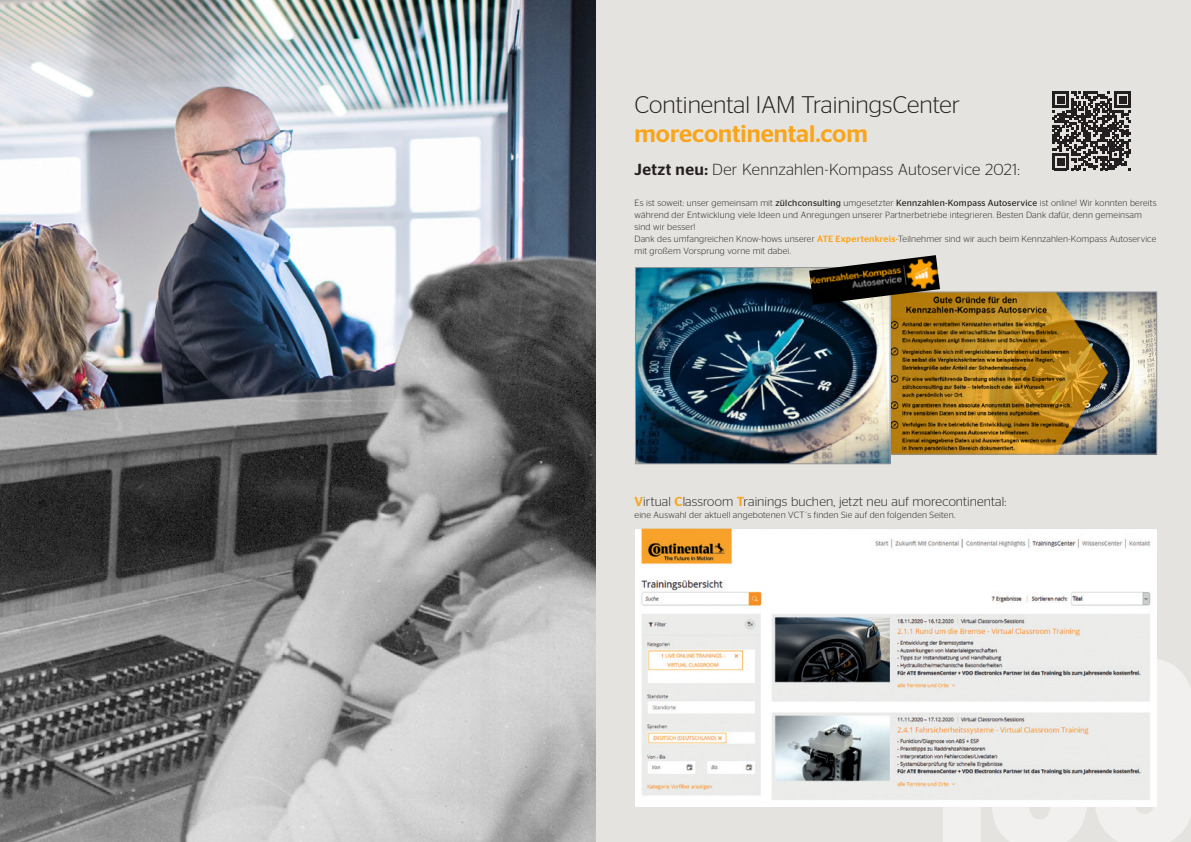
<style>
.page{position:relative;width:1191px;height:842px;background:#fff}
.page>*{position:absolute;margin:0;border:0;box-sizing:border-box;transform-origin:0 0}
.Flagline{font:300 24px "Stag Sans";color:#231f20}
.Flagline-2{font:500 24px "Stag Sans";color:#f9a51b}
.Intro-text_13pt{font:300 16px "Stag Sans";letter-spacing:.02em;color:#231f20}
.Intro-text_13pt-2{font:300 13px "Stag Sans";letter-spacing:.01em;color:#231f20}
.Copy_9pt{font:300 9px/12px "Stag Sans";letter-spacing:.02em;color:#231f20}
.Intro-text_13pt-3{font:300 9px "Stag Sans";letter-spacing:.025em;color:#231f20}
.s1{font-weight:500}
.s2{font-weight:400}
.s3{font-weight:500;color:#f9a51b}
</style>
<div class="page">
<div style="left:595px;top:0;width:596px;height:842px;background:#e5e3df"></div>
<img style="left:0;top:0;width:595px;height:842px">
<img style="left:890px;top:294px;width:265px;height:158px">
<div style="left:875px;top:292px;width:282px;height:162px;border:1px solid #939598"></div>
<img style="left:637px;top:269px;width:251px;height:193px">
<div style="left:635px;top:267px;width:255px;height:197px;border:1px solid #939598"></div>
<svg style="left:1052px;top:91px;width:79px;height:79px"></svg>
<img style="left:809px;top:255px;width:131px;height:50px">
<svg style="left:1094px;top:659px;width:97px;height:183px"></svg>
<svg style="left:991px;top:806px;width:97px;height:36px"></svg>
<svg style="left:919px;top:806px;width:61px;height:36px"></svg>
<img style="left:635px;top:528px;width:522px;height:278px">
<p class="Flagline" style="left:634px;top:91px;width:327px">Continental IAM TrainingsCenter</p>
<p class="Flagline-2" style="left:634px;top:119px;width:235px">morecontinental.com</p>
<p class="Intro-text_13pt" style="left:634px;top:160px;width:387px"><span class="s1">Jetzt neu:</span> Der Kennzahlen-Kompass Autoservice 2021:</p>
<p class="Copy_9pt" style="left:634px;top:197px;width:524px">Es ist soweit: unser gemeinsam mit <span class="s2">zülchconsulting</span> umgesetzter <span class="s2">Kennzahlen-Kompass Autoservice</span> ist online! Wir konnten bereits während der Entwicklung viele Ideen und Anregungen unserer Partnerbetriebe integrieren. Besten Dank dafür, denn gemeinsam sind wir besser!</p>
<p class="Copy_9pt" style="left:634px;top:233px;width:523px">Dank des umfangreichen Know-hows unserer <span class="s3">ATE Expertenkreis-</span>Teilnehmer sind wir auch beim Kennzahlen-Kompass Autoservice mit großem Vorsprung vorne mit dabei.</p>
<p class="Intro-text_13pt-2" style="left:634px;top:495px;width:373px"><span class="s3">V</span>irtual <span class="s3">C</span>lassroom <span class="s3">T</span>rainings buchen, jetzt neu auf morecontinental:</p>
<p class="Intro-text_13pt-3" style="left:634px;top:510px;width:322px">eine Auswahl der aktuell angebotenen VCT´s finden Sie auf den folgenden Seiten.</p>
</div>
